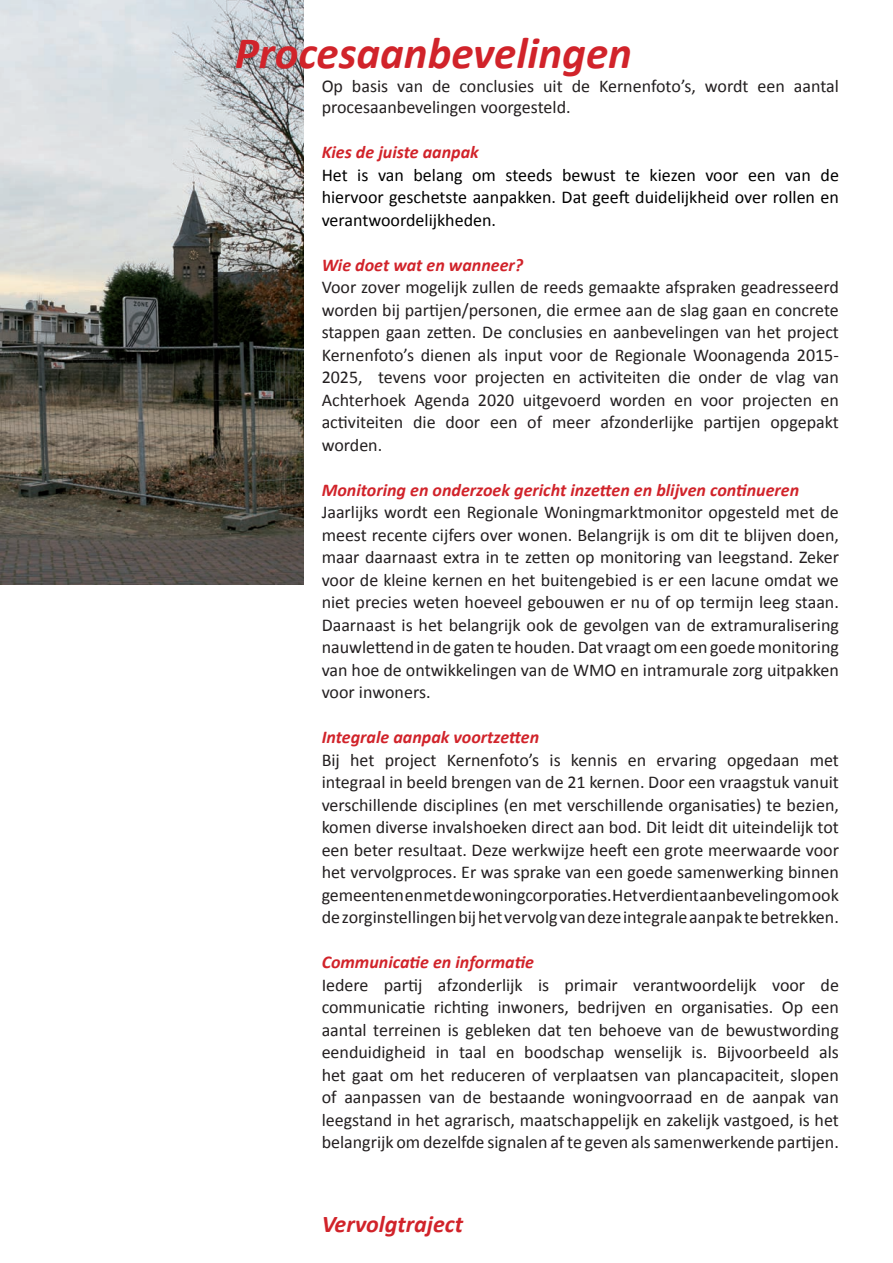
<style>
.page{position:relative;width:893px;height:1263px;background:#fff}
.page>*{position:absolute;margin:0;border:0;box-sizing:border-box;transform-origin:0 0}
.t1{font:italic 700 45px "Calibri";color:#d1232a}
.t2{font:italic 700 24px "Calibri";color:#d1232a}
.t3{font:18px/22.5px "Calibri";color:#231f20;text-align:justify}
.t4{font:italic 700 18px "Calibri";color:#d1232a}
.t5{font:18px/22.5px "Calibri";color:#000;text-align:justify}
</style>
<div class="page">
<img style="left:0;top:0;width:304px;height:585px">
<h1 class="t1" style="left:235px;top:24px;width:398px">Procesaanbevelingen</h1>
<p class="t3" style="left:322px;top:76px;width:519px;line-height:20.9px">Op basis van de conclusies uit de Kernenfoto’s, wordt een aantal procesaanbevelingen voorgesteld.</p>
<p class="t4" style="left:322px;top:141px;width:159px">Kies de juiste aanpak</p>
<p class="t5" style="left:322px;top:163px;width:519px">Het is van belang om steeds bewust te kiezen voor een van de hiervoor geschetste aanpakken. Dat geeft duidelijkheid over rollen en verantwoordelijkheden.</p>
<p class="t4" style="left:322px;top:253px;width:203px">Wie doet wat en wanneer?</p>
<p class="t3" style="left:322px;top:276px;width:519px">Voor zover mogelijk zullen de reeds gemaakte afspraken geadresseerd worden bij partijen/personen, die ermee aan de slag gaan en concrete stappen gaan zetten. De conclusies en aanbevelingen van het project Kernenfoto’s dienen als input voor de Regionale Woonagenda 2015- 2025, tevens voor projecten en activiteiten die onder de vlag van Achterhoek Agenda 2020 uitgevoerd worden en voor projecten en activiteiten die door een of meer afzonderlijke partijen opgepakt worden.</p>
<p class="t4" style="left:322px;top:478px;width:479px">Monitoring en onderzoek gericht inzetten en blijven continueren</p>
<p class="t3" style="left:322px;top:501px;width:519px">Jaarlijks wordt een Regionale Woningmarktmonitor opgesteld met de meest recente cijfers over wonen. Belangrijk is om dit te blijven doen, maar daarnaast extra in te zetten op monitoring van leegstand. Zeker voor de kleine kernen en het buitengebied is er een lacune omdat we niet precies weten hoeveel gebouwen er nu of op termijn leeg staan.<br>Daarnaast is het belangrijk ook de gevolgen van de extramuralisering nauwlettend in de gaten te houden. Dat vraagt om een goede monitoring van hoe de ontwikkelingen van de WMO en intramurale zorg uitpakken voor inwoners.</p>
<p class="t4" style="left:322px;top:726px;width:219px">Integrale aanpak voortzetten</p>
<p class="t3" style="left:322px;top:748px;width:519px">Bij het project Kernenfoto’s is kennis en ervaring opgedaan met integraal in beeld brengen van de 21 kernen. Door een vraagstuk vanuit verschillende disciplines (en met verschillende organisaties) te bezien, komen diverse invalshoeken direct aan bod. Dit leidt dit uiteindelijk tot een beter resultaat. Deze werkwijze heeft een grote meerwaarde voor het vervolgproces. Er was sprake van een goede samenwerking binnen gemeenten en met de woningcorporaties. Het verdient aanbeveling om ook de zorginstellingen bij het vervolg van deze integrale aanpak te betrekken.</p>
<p class="t4" style="left:322px;top:951px;width:214px">Communicatie en informatie</p>
<p class="t3" style="left:322px;top:973px;width:519px">Iedere partij afzonderlijk is primair verantwoordelijk voor de communicatie richting inwoners, bedrijven en organisaties. Op een aantal terreinen is gebleken dat ten behoeve van de bewustwording eenduidigheid in taal en boodschap wenselijk is. Bijvoorbeeld als het gaat om het reduceren of verplaatsen van plancapaciteit, slopen of aanpassen van de bestaande woningvoorraad en de aanpak van leegstand in het agrarisch, maatschappelijk en zakelijk vastgoed, is het belangrijk om dezelfde signalen af te geven als samenwerkende partijen.</p>
<h2 class="t2" style="left:322px;top:1208px;width:143px">Vervolgtraject</h2>
</div>
